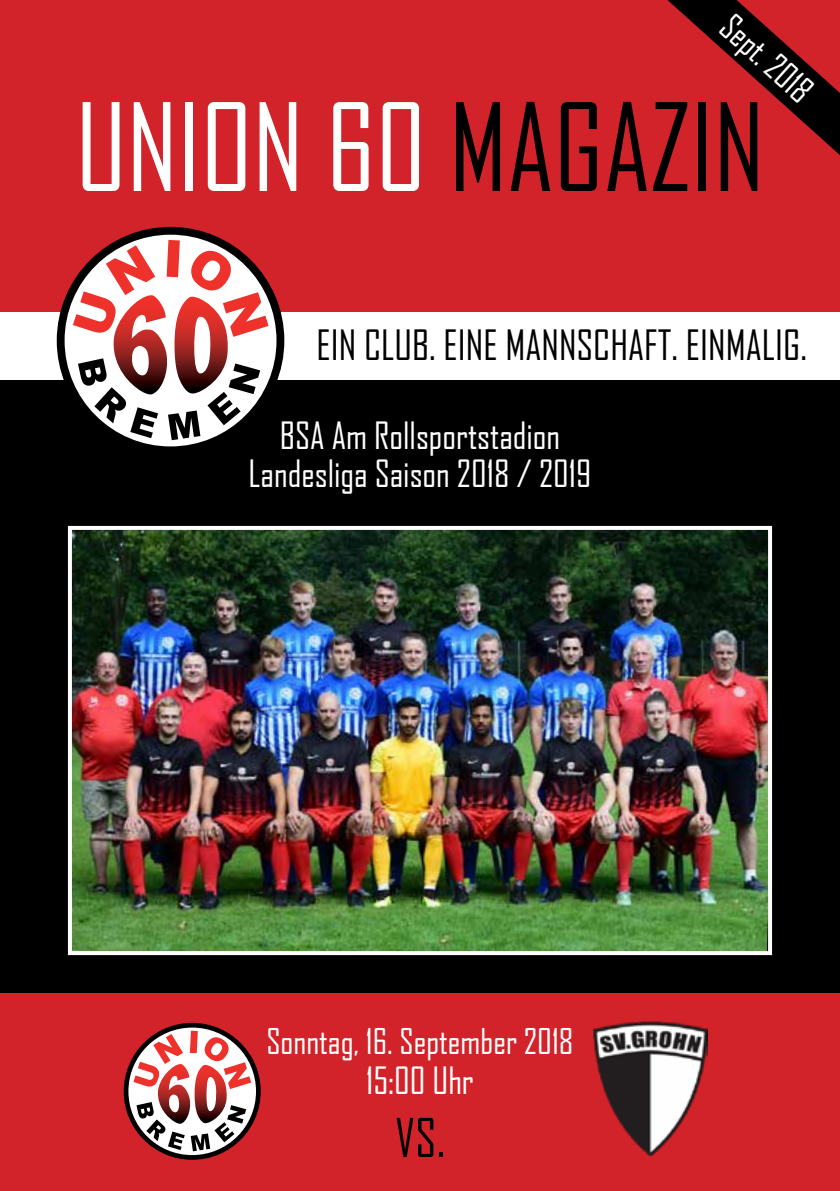
<style>
.page{position:relative;width:840px;height:1191px;background:#fff}
.page>*{position:absolute;margin:0;border:0;box-sizing:border-box;transform-origin:0 0}
.t1{font:116.4px "Agency FB";color:#fff}
.t2{font:51.2px "Agency FB";color:#000}
.t3{font:40px "Agency FB";color:#000}
.t4{font:36px/38px "Agency FB";color:#fff;text-align:center}
.t5{font:34px "Agency FB";color:#fff}
.s1{color:#000}
</style>
<div class="page">
<div style="left:0;top:992px;width:839px;height:199px;background:#d2232a"></div>
<div style="left:0;top:380px;width:839px;height:612px;background:#000"></div>
<div style="left:0;top:0;width:839px;height:312px;background:#d2232a"></div>
<div style="left:57px;top:227px;width:227px;height:227px;background:#000;border-radius:50%"></div>
<div style="left:65px;top:235px;width:211px;height:211px;background:#fff;border-radius:50%"></div>
<svg style="left:73px;top:240px;width:195px;height:200px"></svg>
<img style="left:73px;top:531px;width:693px;height:419px">
<div style="left:68px;top:526px;width:703px;height:429px;border:4px solid #fff"></div>
<div style="left:124px;top:1022px;width:136px;height:137px;background:#000;border-radius:50%"></div>
<svg style="left:128px;top:1027px;width:128px;height:128px"></svg>
<svg style="left:133px;top:1030px;width:118px;height:121px"></svg>
<img style="left:593px;top:1022px;width:114px;height:133px">
<svg style="left:667px;top:0;width:172px;height:155px"></svg>
<p class="t5" style="left:739px;top:6px;width:112px;rotate:42deg">Sept. 2018</p>
<h1 class="t1" style="left:75px;top:76px;width:690px">union 60 <span class="s1">Magazin</span></h1>
<p class="t3" style="left:316px;top:321px;width:492px">EIN CLUB. EINE MANNSCHAFT. EINMALIG.</p>
<p class="t4" style="left:248px;top:415px;width:344px">BSA Am Rollsportstadion<br>Landesliga Saison 2018 / 2019</p>
<p class="t5" style="left:266px;top:1020px;width:308px">Sonntag, 16. September 2018</p>
<p class="t4" style="left:366px;top:1061px;width:109px">15:00 Uhr</p>
<h2 class="t2" style="left:395px;top:1106px;width:51px">VS.</h2>
</div>
